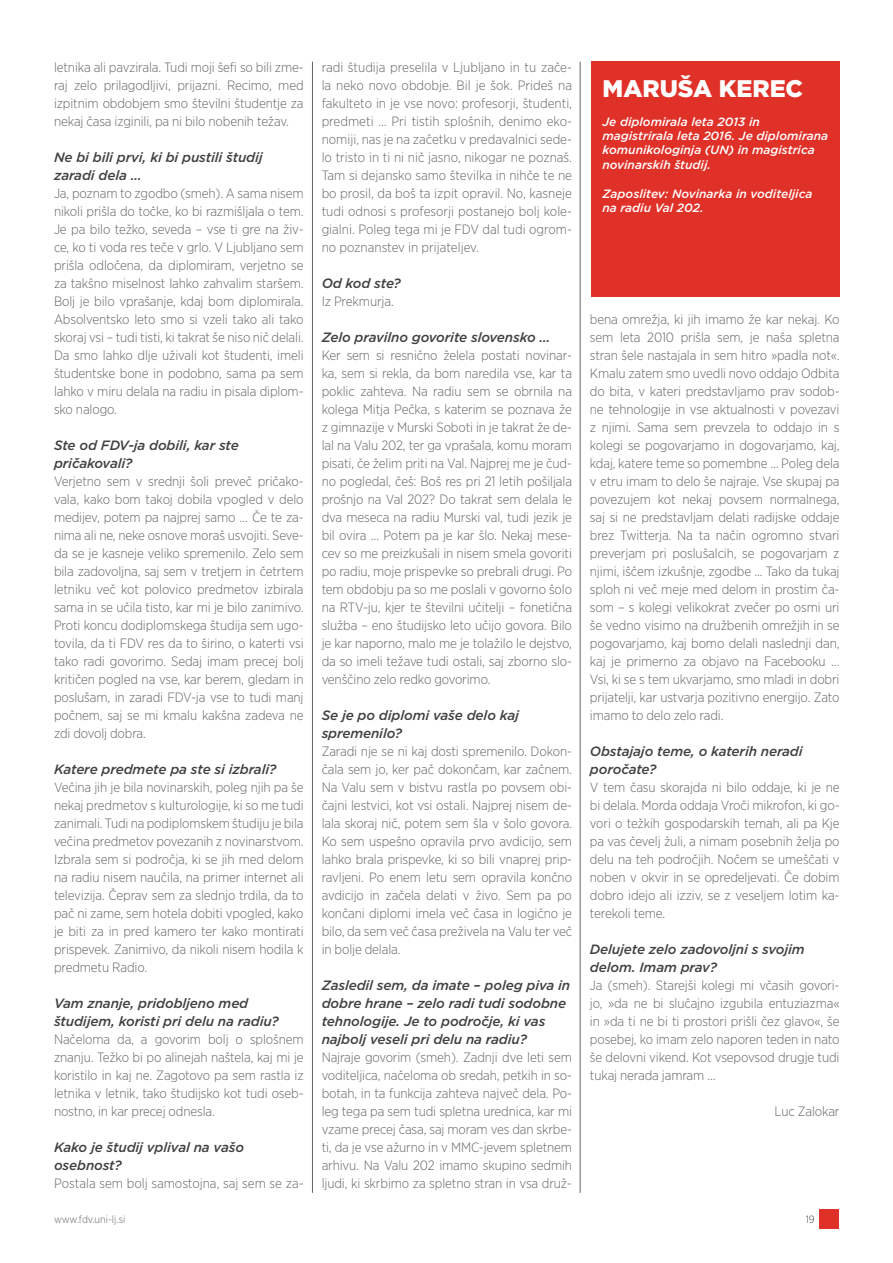
<style>
.page{position:relative;width:893px;height:1263px;background:#fff}
.page>*{position:absolute;margin:0;border:0;box-sizing:border-box;transform-origin:0 0}
.t1{font:900 24px "Gotham";color:#fff}
.t2{font:300 13.5px/18px "Gotham Narrow";letter-spacing:-.01em;color:#636466;text-align:justify}
.t3{font:italic 500 13.5px/18px "Gotham";letter-spacing:-.01em;color:#414042}
.t4{font:italic 500 12px/14.4px "Gotham";color:#fff}
.t5{font:300 10.5px "Gotham Narrow";color:#636466}
.t6{font:300 10.5px "Gotham Narrow";color:#414042}
</style>
<div class="page">
<div style="left:820px;top:1209px;width:19px;height:19px;background:#e03128"></div>
<hr style="left:312px;top:62px;width:1px;height:1131px;background:#636466">
<div style="left:591px;top:62px;width:249px;height:235px;background:#e03128"></div>
<hr style="left:580px;top:62px;width:1px;height:1131px;background:#636466">
<p class="t2" style="left:54px;top:58px;width:251px">letnika ali pavzirala. Tudi moji šefi so bili zme&shy;raj zelo prilagodljivi, prijazni. Recimo, med izpitnim obdobjem smo številni študentje za nekaj časa izginili, pa ni bilo nobenih težav.</p>
<p class="t3" style="left:54px;top:148px;width:210px">Ne bi bili prvi, ki bi pustili študij zaradi dela …</p>
<p class="t2" style="left:54px;top:184px;width:251px">Ja, poznam to zgodbo (smeh). A sama nisem nikoli prišla do točke, ko bi razmišljala o tem.<br>Je pa bilo težko, seveda – vse ti gre na živ&shy;ce, ko ti voda res teče v grlo. V Ljubljano sem prišla odločena, da diplomiram, verjetno se za takšno miselnost lahko zahvalim staršem.<br>Bolj je bilo vprašanje, kdaj bom diplomirala.<br>Absolventsko leto smo si vzeli tako ali tako skoraj vsi – tudi tisti, ki takrat še niso nič delali.<br>Da smo lahko dlje uživali kot študenti, imeli študentske bone in podobno, sama pa sem lahko v miru delala na radiu in pisala diplom&shy;sko nalogo.</p>
<p class="t3" style="left:54px;top:436px;width:186px">Ste od FDV-ja dobili, kar ste pričakovali?</p>
<p class="t2" style="left:54px;top:472px;width:251px">Verjetno sem v srednji šoli preveč pričako&shy;vala, kako bom takoj dobila vpogled v delo medijev, potem pa najprej samo … Če te za&shy;nima ali ne, neke osnove moraš usvojiti. Seve&shy;da se je kasneje veliko spremenilo. Zelo sem bila zadovoljna, saj sem v tretjem in četrtem letniku več kot polovico predmetov izbirala sama in se učila tisto, kar mi je bilo zanimivo.<br>Proti koncu dodiplomskega študija sem ugo&shy;tovila, da ti FDV res da to širino, o katerti vsi tako radi govorimo. Sedaj imam precej bolj kritičen pogled na vse, kar berem, gledam in poslušam, in zaradi FDV-ja vse to tudi manj počnem, saj se mi kmalu kakšna zadeva ne zdi dovolj dobra.</p>
<p class="t3" style="left:54px;top:760px;width:224px">Katere predmete pa ste si izbrali?</p>
<p class="t2" style="left:54px;top:778px;width:251px">Večina jih je bila novinarskih, poleg njih pa še nekaj predmetov s kulturologije, ki so me tudi zanimali. Tudi na podiplomskem študiju je bila večina predmetov povezanih z novinarstvom.<br>Izbrala sem si področja, ki se jih med delom na radiu nisem naučila, na primer internet ali televizija. Čeprav sem za slednjo trdila, da to pač ni zame, sem hotela dobiti vpogled, kako je biti za in pred kamero ter kako montirati prispevek. Zanimivo, da nikoli nisem hodila k predmetu Radio.</p>
<p class="t3" style="left:54px;top:994px;width:226px">Vam znanje, pridobljeno med študijem, koristi pri delu na radiu?</p>
<p class="t2" style="left:54px;top:1030px;width:251px">Načeloma da, a govorim bolj o splošnem znanju. Težko bi po alinejah naštela, kaj mi je koristilo in kaj ne. Zagotovo pa sem rastla iz letnika v letnik, tako študijsko kot tudi oseb&shy;nostno, in kar precej odnesla.</p>
<p class="t3" style="left:54px;top:1138px;width:192px">Kako je študij vplival na vašo osebnost?</p>
<p class="t2" style="left:54px;top:1174px;width:251px">Postala sem bolj samostojna, saj sem se za-</p>
<p class="t2" style="left:322px;top:58px;width:252px">radi študija preselila v Ljubljano in tu zače&shy;la neko novo obdobje. Bil je šok. Prideš na fakulteto in je vse novo: profesorji, študenti, predmeti … Pri tistih splošnih, denimo eko&shy;nomiji, nas je na začetku v predavalnici sede&shy;lo tristo in ti ni nič jasno, nikogar ne poznaš.<br>Tam si dejansko samo številka in nihče te ne bo prosil, da boš ta izpit opravil. No, kasneje tudi odnosi s profesorji postanejo bolj kole&shy;gialni. Poleg tega mi je FDV dal tudi ogrom&shy;no poznanstev in prijateljev.</p>
<p class="t3" style="left:322px;top:274px;width:81px">Od kod ste?</p>
<p class="t2" style="left:322px;top:292px;width:74px">Iz Prekmurja.</p>
<p class="t3" style="left:322px;top:328px;width:230px">Zelo pravilno govorite slovensko …</p>
<p class="t2" style="left:322px;top:346px;width:252px">Ker sem si resnično želela postati novinar&shy;ka, sem si rekla, da bom naredila vse, kar ta poklic zahteva. Na radiu sem se obrnila na kolega Mitja Pečka, s katerim se poznava že z gimnazije v Murski Soboti in je takrat že de&shy;lal na Valu 202, ter ga vprašala, komu moram pisati, če želim priti na Val. Najprej me je čud&shy;no pogledal, češ: Boš res pri 21 letih pošiljala prošnjo na Val 202? Do takrat sem delala le dva meseca na radiu Murski val, tudi jezik je bil ovira … Potem pa je kar šlo. Nekaj mese&shy;cev so me preizkušali in nisem smela govoriti po radiu, moje prispevke so prebrali drugi. Po tem obdobju pa so me poslali v govorno šolo na RTV-ju, kjer te številni učitelji – fonetična služba – eno študijsko leto učijo govora. Bilo je kar naporno, malo me je tolažilo le dejstvo, da so imeli težave tudi ostali, saj zborno slo&shy;venščino zelo redko govorimo.</p>
<p class="t3" style="left:322px;top:706px;width:199px">Se je po diplomi vaše delo kaj spremenilo?</p>
<p class="t2" style="left:322px;top:742px;width:252px">Zaradi nje se ni kaj dosti spremenilo. Dokon&shy;čala sem jo, ker pač dokončam, kar začnem.<br>Na Valu sem v bistvu rastla po povsem obi&shy;čajni lestvici, kot vsi ostali. Najprej nisem de&shy;lala skoraj nič, potem sem šla v šolo govora.<br>Ko sem uspešno opravila prvo avdicijo, sem lahko brala prispevke, ki so bili vnaprej prip&shy;ravljeni. Po enem letu sem opravila končno avdicijo in začela delati v živo. Sem pa po končani diplomi imela več časa in logično je bilo, da sem več časa preživela na Valu ter več in bolje delala.</p>
<p class="t3" style="left:322px;top:976px;width:250px">Zasledil sem, da imate – poleg piva in dobre hrane – zelo radi tudi sodobne tehnologije. Je to področje, ki vas najbolj veseli pri delu na radiu?</p>
<p class="t2" style="left:322px;top:1048px;width:252px">Najraje govorim (smeh). Zadnji dve leti sem voditeljica, načeloma ob sredah, petkih in so&shy;botah, in ta funkcija zahteva največ dela. Po&shy;leg tega pa sem tudi spletna urednica, kar mi vzame precej časa, saj moram ves dan skrbe&shy;ti, da je vse ažurno in v MMC-jevem spletnem arhivu. Na Valu 202 imamo skupino sedmih ljudi, ki skrbimo za spletno stran in vsa druž-</p>
<h1 class="t1" style="left:602px;top:72px;width:202px">MARUŠA KEREC</h1>
<p class="t4" style="left:602px;top:114px;width:227px">Je diplomirala leta 2013 in magistrirala leta 2016. Je diplomirana komunikologinja (UN) in magistrica novinarskih študij.</p>
<p class="t4" style="left:602px;top:186px;width:211px">Zaposlitev: Novinarka in voditeljica na radiu Val 202.</p>
<p class="t2" style="left:590px;top:309px;width:251px">bena omrežja, ki jih imamo že kar nekaj. Ko sem leta 2010 prišla sem, je naša spletna stran šele nastajala in sem hitro »padla not«.<br>Kmalu zatem smo uvedli novo oddajo Odbita do bita, v kateri predstavljamo prav sodob&shy;ne tehnologije in vse aktualnosti v povezavi z njimi. Sama sem prevzela to oddajo in s kolegi se pogovarjamo in dogovarjamo, kaj, kdaj, katere teme so pomembne … Poleg dela v etru imam to delo še najraje. Vse skupaj pa povezujem kot nekaj povsem normalnega, saj si ne predstavljam delati radijske oddaje brez Twitterja. Na ta način ogromno stvari preverjam pri poslušalcih, se pogovarjam z njimi, iščem izkušnje, zgodbe ... Tako da tukaj sploh ni več meje med delom in prostim ča&shy;som – s kolegi velikokrat zvečer po osmi uri še vedno visimo na družbenih omrežjih in se pogovarjamo, kaj bomo delali naslednji dan, kaj je primerno za objavo na Facebooku … Vsi, ki se s tem ukvarjamo, smo mladi in dobri prijatelji, kar ustvarja pozitivno energijo. Zato imamo to delo zelo radi.</p>
<p class="t3" style="left:590px;top:742px;width:214px">Obstajajo teme, o katerih neradi poročate?</p>
<p class="t2" style="left:590px;top:777px;width:251px">V tem času skorajda ni bilo oddaje, ki je ne bi delala. Morda oddaja Vroči mikrofon, ki go&shy;vori o težkih gospodarskih temah, ali pa Kje pa vas čevelj žuli, a nimam posebnih želja po delu na teh področjih. Nočem se umeščati v noben v okvir in se opredeljevati. Če dobim dobro idejo ali izziv, se z veseljem lotim ka&shy;terekoli teme.</p>
<p class="t3" style="left:590px;top:939px;width:216px">Delujete zelo zadovoljni s svojim delom. Imam prav?</p>
<p class="t2" style="left:590px;top:975px;width:251px">Ja (smeh). Starejši kolegi mi včasih govori&shy;jo, »da ne bi slučajno izgubila entuziazma« in »da ti ne bi ti prostori prišli čez glavo«, še posebej, ko imam zelo naporen teden in nato še delovni vikend. Kot vsepovsod drugje tudi tukaj nerada jamram …</p>
<p class="t2" style="left:774px;top:1101px;width:67px">Luc Zalokar</p>
<p class="t5" style="left:54px;top:1213px;width:73px">www.fdv.uni-lj.si</p>
<p class="t6" style="left:806px;top:1213px;width:10px">19</p>
</div>
